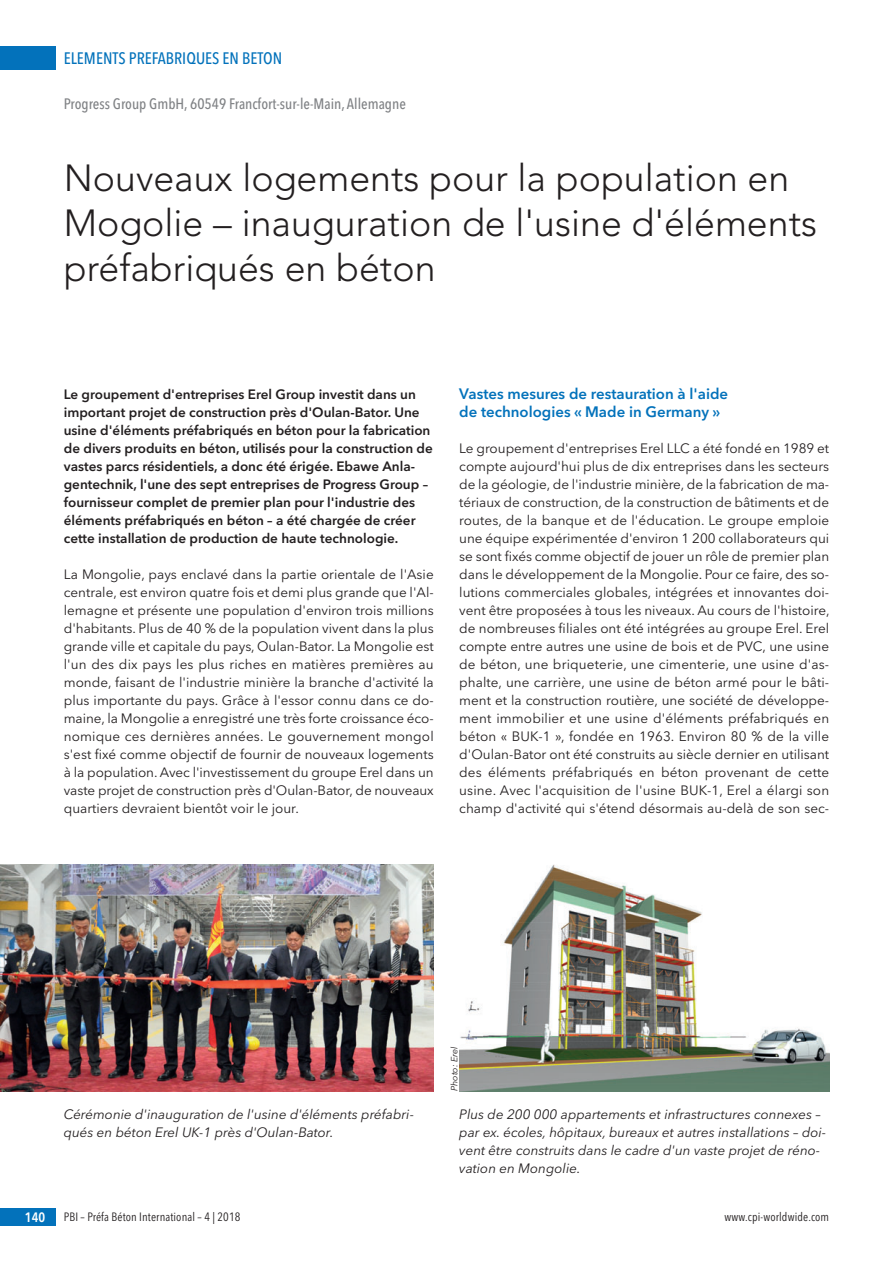
<style>
.page{position:relative;width:893px;height:1263px;background:#fff}
.page>*{position:absolute;margin:0;border:0;box-sizing:border-box;transform-origin:0 0}
.t1{font:300 37.5px/45px "Avenir";color:#231f20}
.t2{font:500 16.5px "Avenir Next Condensed";color:#0372bb}
.t3{font:600 15px/18px "Avenir Next";color:#0372bb}
.t4{font:500 15px "Avenir Next Condensed";color:#808285}
.t5{font:13.5px/18px "Avenir Next";color:#231f20;text-align:justify}
.t6{font:600 13.5px/18px "Avenir Next";color:#231f20}
.t7{font:italic 13.5px/18px "Avenir Next";color:#231f20}
.t8{font:600 13.5px "Avenir Next Condensed";color:#fff}
.t9{font:12px "Avenir Next Condensed";letter-spacing:.01em;color:#231f20}
.t10{font:italic 9px "Avenir Next";color:#231f20}
</style>
<div class="page">
<div style="left:0;top:47px;width:55px;height:23px;background:#0372bb"></div>
<div style="left:0;top:1208px;width:55px;height:18px;background:#0372bb"></div>
<img style="left:0;top:864px;width:434px;height:227px">
<img style="left:459px;top:864px;width:370px;height:227px">
<p class="t2" style="left:64px;top:51px;width:220px">ELEMENTS PREFABRIQUES EN BETON</p>
<p class="t4" style="left:64px;top:97px;width:344px">Progress Group GmbH, 60549 Francfort-sur-le-Main, Allemagne</p>
<h1 class="t1" style="left:64px;top:158px;width:755px">Nouveaux logements pour la population en<br>Mogolie – inauguration de l'usine d'éléments préfabriqués en béton</h1>
<p class="t6" style="left:64px;top:386px;width:371px">Le groupement d'entreprises Erel Group investit dans un important projet de construction près d'Oulan-Bator. Une usine d'éléments préfabriqués en béton pour la fabrication de divers produits en béton, utilisés pour la construction de vastes parcs résidentiels, a donc été érigée. Ebawe Anla&shy;gentechnik, l'une des sept entreprises de Progress Group – fournisseur complet de premier plan pour l'industrie des éléments préfabriqués en béton – a été chargée de créer cette installation de production de haute technologie.</p>
<p class="t5" style="left:64px;top:566px;width:371px">La Mongolie, pays enclavé dans la partie orientale de l'Asie centrale, est environ quatre fois et demi plus grande que l'Al&shy;lemagne et présente une population d'environ trois millions d'habitants. Plus de 40 % de la population vivent dans la plus grande ville et capitale du pays, Oulan-Bator. La Mongolie est l'un des dix pays les plus riches en matières premières au monde, faisant de l'industrie minière la branche d'activité la plus importante du pays. Grâce à l'essor connu dans ce do&shy;maine, la Mongolie a enregistré une très forte croissance éco&shy;nomique ces dernières années. Le gouvernement mongol s'est fixé comme objectif de fournir de nouveaux logements à la population. Avec l'investissement du groupe Erel dans un vaste projet de construction près d'Oulan-Bator, de nouveaux quartiers devraient bientôt voir le jour.</p>
<p class="t3" style="left:459px;top:386px;width:270px">Vastes mesures de restauration à l'aide de technologies « Made in Germany »</p>
<p class="t5" style="left:459px;top:440px;width:372px">Le groupement d'entreprises Erel LLC a été fondé en 1989 et compte aujourd'hui plus de dix entreprises dans les secteurs de la géologie, de l'industrie minière, de la fabrication de ma&shy;tériaux de construction, de la construction de bâtiments et de routes, de la banque et de l'éducation. Le groupe emploie une équipe expérimentée d'environ 1 200 collaborateurs qui se sont fixés comme objectif de jouer un rôle de premier plan dans le développement de la Mongolie. Pour ce faire, des so&shy;lutions commerciales globales, intégrées et innovantes doi&shy;vent être proposées à tous les niveaux. Au cours de l'histoire, de nombreuses filiales ont été intégrées au groupe Erel. Erel compte entre autres une usine de bois et de PVC, une usine de béton, une briqueterie, une cimenterie, une usine d'as&shy;phalte, une carrière, une usine de béton armé pour le bâti&shy;ment et la construction routière, une société de développe&shy;ment immobilier et une usine d'éléments préfabriqués en béton « BUK-1 », fondée en 1963. Environ 80 % de la ville d'Oulan-Bator ont été construits au siècle dernier en utilisant des éléments préfabriqués en béton provenant de cette usine. Avec l'acquisition de l'usine BUK-1, Erel a élargi son champ d'activité qui s'étend désormais au-delà de son sec-</p>
<p class="t10" style="left:451px;top:1091px;width:46px;rotate:-90deg">Photo: Erel</p>
<p class="t7" style="left:64px;top:1106px;width:352px">Cérémonie d'inauguration de l'usine d'éléments préfabri&shy;qués en béton Erel UK-1 près d'Oulan-Bator.</p>
<p class="t7" style="left:459px;top:1106px;width:368px">Plus de 200 000 appartements et infrastructures connexes – par ex. écoles, hôpitaux, bureaux et autres installations – doi&shy;vent être construits dans le cadre d'un vaste projet de réno&shy;vation en Mongolie.</p>
<p class="t8" style="left:25px;top:1209px;width:22px">140</p>
<p class="t9" style="left:64px;top:1211px;width:178px">PBI – Préfa Béton International – 4 | 2018</p>
<p class="t9" style="left:725px;top:1211px;width:106px">www.cpi-worldwide.com</p>
</div>
